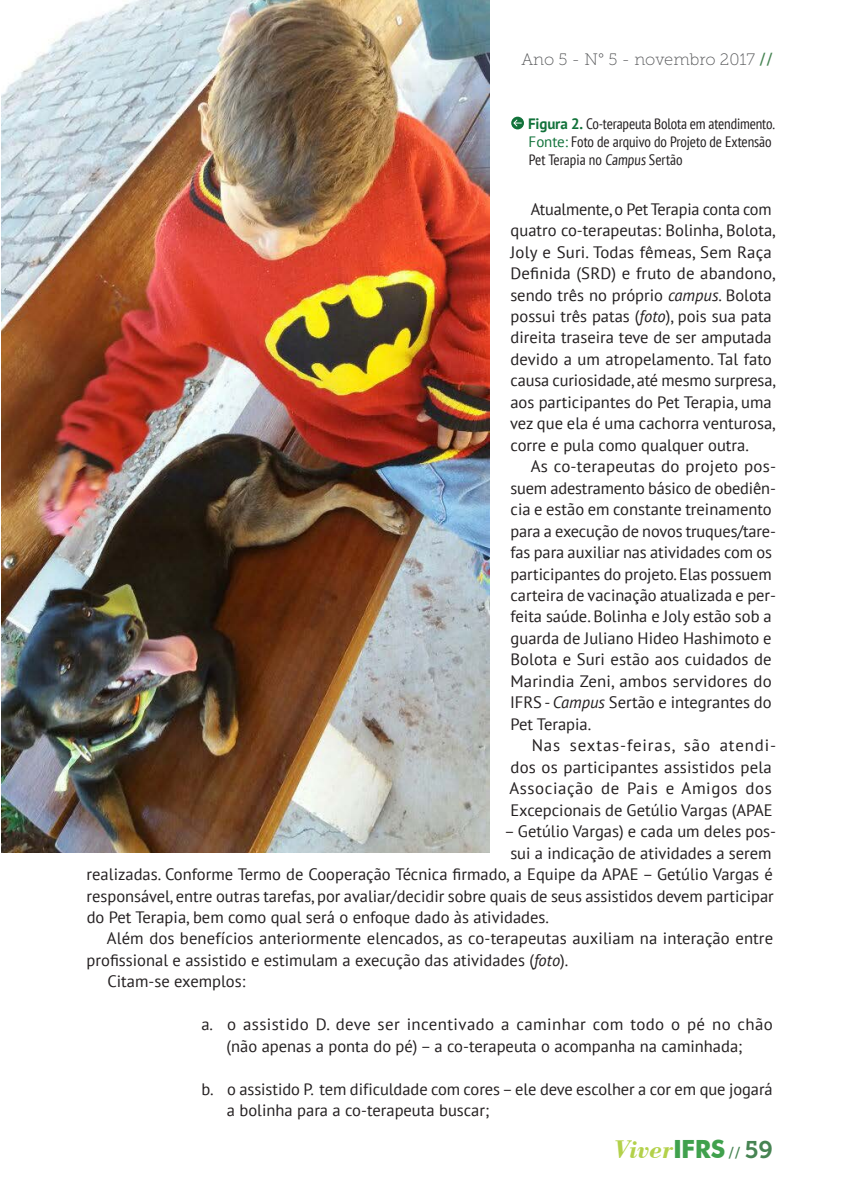
<style>
.page{position:relative;width:859px;height:1202px;background:#fff}
.page>*{position:absolute;margin:0;border:0;box-sizing:border-box;transform-origin:0 0}
.t1{font:italic 700 26.85px "Bodoni BT";color:#b3d14a}
.Texto{font:16.5px/21.5px "PT Sans";color:#231f20}
.t2{font:16.5px "Museo Slab 100";color:#57585a}
.Legenda_fotos{font:condensed 15px/18px "PT Sans";letter-spacing:-.005em;color:#231f20}
.s1{font-family:"Museo Slab 500";color:#478453}
.s2{font-weight:700;font-stretch:normal;color:#11723a}
.s3{font-stretch:normal;color:#11723a}
.s4{font-style:italic}
.s5{font-family:"Futura BT";font-style:normal;font-size:25.05px;color:#40a14d}
.s6{font-family:"Museo Slab 500";font-weight:400;font-style:normal;font-size:15px;color:#478453}
.s7{font-family:"Museo Slab 700";font-weight:400;font-style:normal;font-size:24px;color:#478453}
</style>
<div class="page">
<img style="left:1px;top:0;width:488px;height:851px">
<svg style="left:511px;top:117px;width:12px;height:12px"></svg>
<svg style="left:513px;top:120px;width:8px;height:6px"></svg>
<p class="t2" style="left:521px;top:51px;width:253px">Ano 5 - N° 5 - novembro 2017 <span class="s1">//</span></p>
<p class="Legenda_fotos" style="left:528px;top:114px;width:248px"><span class="s2">Figura 2.</span> Co-terapeuta Bolota em atendimento.<br><span class="s3">Fonte:</span> Foto de arquivo do Projeto de Extensão<br>Pet Terapia no Campus Sertão</p>
<p class="Texto" style="left:510px;top:198px;width:267px;text-indent:21px">Atualmente, o Pet Terapia conta com quatro co-terapeutas: Bolinha, Bolota, Joly e Suri. Todas fêmeas, Sem Raça Definida (SRD) e fruto de abandono, sendo três no próprio <span class="s4">campus</span>. Bolota possui três patas (<span class="s4">foto</span>), pois sua pata direita traseira teve de ser amputada devido a um atropelamento. Tal fato causa curiosidade, até mesmo surpresa, aos participantes do Pet Terapia, uma vez que ela é uma cachorra venturosa, corre e pula como qualquer outra.</p>
<p class="Texto" style="left:510px;top:455px;width:267px;text-indent:21px">As co-terapeutas do projeto pos&shy;suem adestramento básico de obediên&shy;cia e estão em constante treinamento para a execução de novos truques/tare&shy;fas para auxiliar nas atividades com os participantes do projeto. Elas possuem carteira de vacinação atualizada e per&shy;feita saúde. Bolinha e Joly estão sob a guarda de Juliano Hideo Hashimoto e Bolota e Suri estão aos cuidados de Marindia Zeni, ambos servidores do IFRS - <span class="s4">Campus</span> Sertão e integrantes do Pet Terapia.</p>
<p class="Texto" style="left:509px;top:734px;width:268px;text-indent:22px">Nas sextas-feiras, são atendi&shy;dos os participantes assistidos pela Associação de Pais e Amigos dos Excepcionais de Getúlio Vargas (APAE</p>
<p class="Texto" style="left:504px;top:820px;width:273px;text-align:center">– Getúlio Vargas) e cada um deles pos&shy;sui a indicação de atividades a serem</p>
<p class="Texto" style="left:87px;top:863px;width:688px;text-align:justify">realizadas. Conforme Termo de Cooperação Técnica firmado, a Equipe da APAE – Getúlio Vargas é responsável, entre outras tarefas, por avaliar/decidir sobre quais de seus assistidos devem participar do Pet Terapia, bem como qual será o enfoque dado às atividades.</p>
<p class="Texto" style="left:87px;top:927px;width:687px;text-indent:20px">Além dos benefícios anteriormente elencados, as co-terapeutas auxiliam na interação entre profissional e assistido e estimulam a execução das atividades (<span class="s4">foto</span>).</p>
<p class="Texto" style="left:107px;top:970px;width:139px">Citam-se exemplos:</p>
<p class="Texto" style="left:201px;top:1013px;width:572px;text-align:center">a. o assistido D. deve ser incentivado a caminhar com todo o pé no chão (não apenas a ponta do pé) – a co-terapeuta o acompanha na caminhada;</p>
<p class="Texto" style="left:227px;top:1077px;width:547px;text-indent:-25px">b. o assistido P. tem dificuldade com cores – ele deve escolher a cor em que jogará a bolinha para a co-terapeuta buscar;</p>
<h1 class="t1" style="left:614px;top:1132px;width:159px">Viver<span class="s5">IFRS</span> <span class="s6">//</span> <span class="s7">59</span></h1>
</div>
